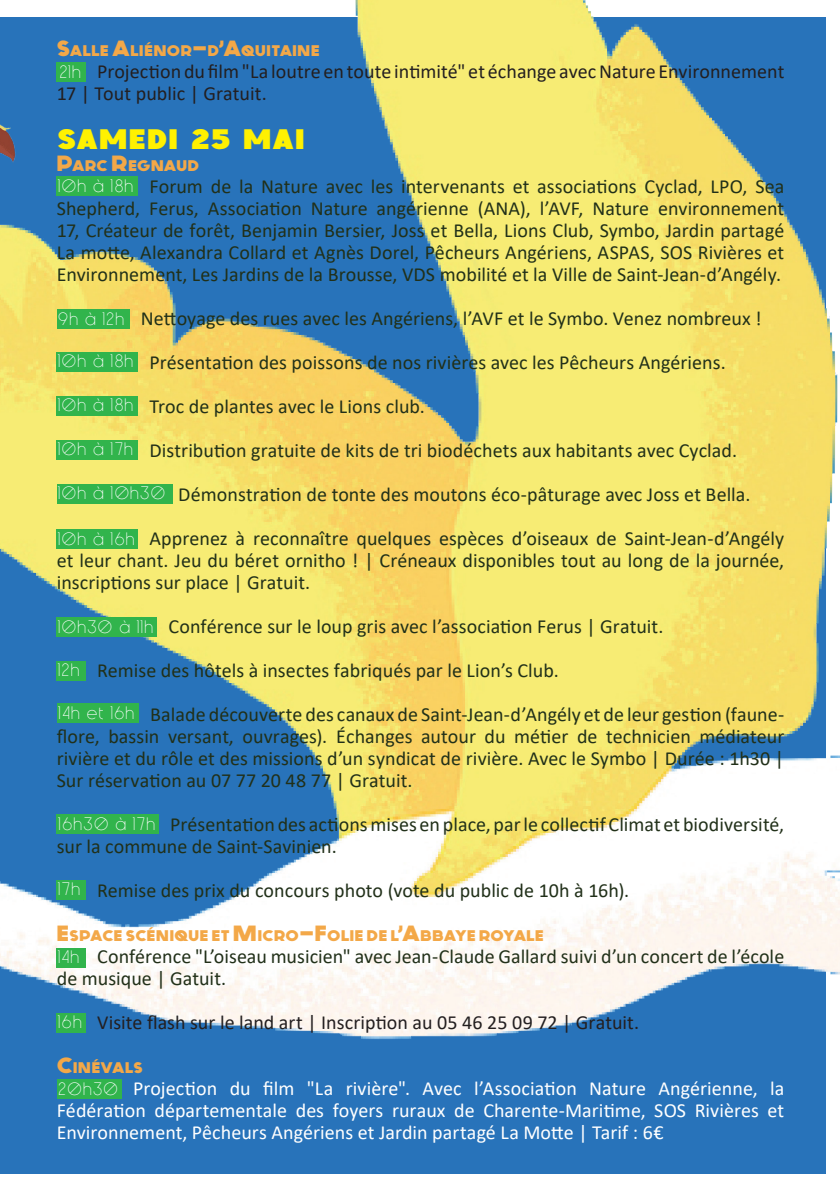
<style>
.page{position:relative;width:840px;height:1191px;background:#fff}
.page>*{position:absolute;margin:0;border:0;box-sizing:border-box;transform-origin:0 0}
.t1{font:28.2px "Aguardiente";letter-spacing:.005em;color:#fff101;scale:1.24 1}
.t2{font:20px/22px "Calibri";letter-spacing:.005em;color:#213019;text-align:justify}
.t3{font:20px/22px "Calibri";letter-spacing:.005em;color:#fff;text-align:justify}
.t4{font:20px/22px "Calibri";color:#231f20}
.t5{font:18px "Generica";letter-spacing:.075em;color:#fff}
.t6{font:700 15.4px "Generica";letter-spacing:.02em;color:#f3a848;scale:1.1 1}
.s1{font-size:22px}
</style>
<div class="page">
<img style="left:0;top:0;width:839px;height:1174px">
<img style="left:0;top:6px;width:30px;height:160px">
<img style="left:0;top:172px;width:29px;height:295px">
<div style="left:57px;top:309px;width:72px;height:20px;background:#31b44c"></div>
<div style="left:57px;top:352px;width:81px;height:20px;background:#31b44c"></div>
<div style="left:57px;top:396px;width:81px;height:20px;background:#31b44c"></div>
<div style="left:57px;top:176px;width:81px;height:20px;background:#31b44c"></div>
<div style="left:57px;top:440px;width:81px;height:20px;background:#31b44c"></div>
<div style="left:57px;top:484px;width:115px;height:20px;background:#31b44c"></div>
<div style="left:57px;top:617px;width:100px;height:20px;background:#31b44c"></div>
<div style="left:57px;top:529px;width:81px;height:20px;background:#31b44c"></div>
<div style="left:57px;top:703px;width:81px;height:20px;background:#31b44c"></div>
<div style="left:57px;top:814px;width:102px;height:20px;background:#31b44c"></div>
<div style="left:57px;top:879px;width:29px;height:20px;background:#31b44c"></div>
<div style="left:57px;top:947px;width:29px;height:20px;background:#31b44c"></div>
<div style="left:57px;top:1079px;width:65px;height:20px;background:#31b44c"></div>
<div style="left:57px;top:62px;width:29px;height:20px;background:#31b44c"></div>
<div style="left:57px;top:1013px;width:29px;height:19px;background:#31b44c"></div>
<div style="left:57px;top:661px;width:29px;height:20px;background:#31b44c"></div>
<p class="t6" style="left:57px;top:41px;width:239px"><span class="s1">S</span>ALLE <span class="s1">A</span>LIÉNOR<span class="s1">-</span>D<span class="s1">’A</span>QUITAINE</p>
<p class="t4" style="left:57px;top:60px;width:728px;text-indent:40px">Projection du film "La loutre en toute intimité" et échange avec Nature Environnement<br>17 | Tout public | Gratuit.</p>
<p class="t5" style="left:60px;top:60px;width:23px">21h</p>
<h1 class="t1" style="left:57px;top:123px;width:202px">SAMEDI 25 MAI</h1>
<p class="t6" style="left:57px;top:156px;width:131px"><span class="s1">P</span>ARC <span class="s1">R</span>EGNAUD</p>
<p class="t2" style="left:57px;top:175px;width:728px;text-indent:93px">Forum de la Nature avec les intervenants et associations Cyclad, LPO, Sea Shepherd, Ferus, Association Nature angérienne (ANA), l’AVF, Nature environnement 17, Créateur de forêt, Benjamin Bersier, Joss et Bella, Lions Club, Symbo, Jardin partagé La motte, Alexandra Collard et Agnès Dorel, Pêcheurs Angériens, ASPAS, SOS Rivières et Environnement, Les Jardins de la Brousse, VDS mobilité et la Ville de Saint-Jean-d’Angély.</p>
<p class="t2" style="left:141px;top:307px;width:622px">Nettoyage des rues avec les Angériens, l’AVF et le Symbo. Venez nombreux !</p>
<p class="t2" style="left:149px;top:351px;width:577px">Présentation des poissons de nos rivières avec les Pêcheurs Angériens.</p>
<p class="t2" style="left:149px;top:395px;width:277px">Troc de plantes avec le Lions club.</p>
<p class="t2" style="left:149px;top:439px;width:588px">Distribution gratuite de kits de tri biodéchets aux habitants avec Cyclad.</p>
<p class="t2" style="left:178px;top:483px;width:573px">Démonstration de tonte des moutons éco-pâturage avec Joss et Bella.</p>
<p class="t2" style="left:57px;top:527px;width:728px;text-indent:93px">Apprenez à reconnaître quelques espèces d’oiseaux de Saint-Jean-d’Angély et leur chant. Jeu du béret ornitho ! | Créneaux disponibles tout au long de la journée, inscriptions sur place | Gratuit.</p>
<p class="t2" style="left:168px;top:615px;width:496px">Conférence sur le loup gris avec l’association Ferus | Gratuit.</p>
<p class="t2" style="left:97px;top:659px;width:463px">Remise des hôtels à insectes fabriqués par le Lion’s Club.</p>
<p class="t2" style="left:57px;top:703px;width:728px;text-indent:93px">Balade découverte des canaux de Saint-Jean-d’Angély et de leur gestion (faune&shy;flore, bassin versant, ouvrages). Échanges autour du métier de technicien médiateur rivière et du rôle et des missions d’un syndicat de rivière. Avec le Symbo | Durée : 1h30 | Sur réservation au 07 77 20 48 77 | Gratuit.</p>
<p class="t2" style="left:57px;top:813px;width:728px;text-indent:113px">Présentation des actions mises en place, par le collectif Climat et biodiversité, sur la commune de Saint-Savinien.</p>
<p class="t2" style="left:97px;top:879px;width:533px">Remise des prix du concours photo (vote du public de 10h à 16h).</p>
<p class="t6" style="left:57px;top:926px;width:443px"><span class="s1">E</span>SPACE SCÉNIQUE ET <span class="s1">M</span>ICRO<span class="s1">-F</span>OLIE DE L<span class="s1">’A</span>BBAYE ROYALE</p>
<p class="t2" style="left:57px;top:945px;width:728px;text-indent:40px">Conférence "L’oiseau musicien" avec Jean-Claude Gallard suivi d’un concert de l’école de musique | Gatuit.</p>
<p class="t4" style="left:97px;top:1011px;width:543px">Visite flash sur le land art | Inscription au 05 46 25 09 72 | Gratuit.</p>
<p class="t6" style="left:57px;top:1058px;width:80px"><span class="s1">C</span>INÉVALS</p>
<p class="t3" style="left:57px;top:1077px;width:728px;text-indent:76px">Projection du film "La rivière". Avec l’Association Nature Angérienne, la Fédération départementale des foyers ruraux de Charente-Maritime, SOS Rivières et Environnement, Pêcheurs Angériens et Jardin partagé La Motte | Tarif : 6€</p>
<p class="t5" style="left:58px;top:175px;width:77px">10h à 18h</p>
<p class="t5" style="left:58px;top:308px;width:67px">9h à 12h</p>
<p class="t5" style="left:58px;top:350px;width:77px">10h à 18h</p>
<p class="t5" style="left:58px;top:394px;width:77px">10h à 18h</p>
<p class="t5" style="left:58px;top:438px;width:76px">10h à 17h</p>
<p class="t5" style="left:58px;top:482px;width:108px">10h à 10h30</p>
<p class="t5" style="left:58px;top:527px;width:78px">10h à 16h</p>
<p class="t5" style="left:58px;top:615px;width:96px">10h30 à 11h</p>
<p class="t5" style="left:58px;top:659px;width:23px">12h</p>
<p class="t5" style="left:59px;top:701px;width:77px">14h et 16h</p>
<p class="t5" style="left:59px;top:812px;width:98px">16h30 à 17h</p>
<p class="t5" style="left:58px;top:877px;width:23px">17h</p>
<p class="t5" style="left:58px;top:945px;width:22px">14h</p>
<p class="t5" style="left:58px;top:1011px;width:25px">16h</p>
<p class="t5" style="left:59px;top:1077px;width:61px">20h30</p>
</div>
